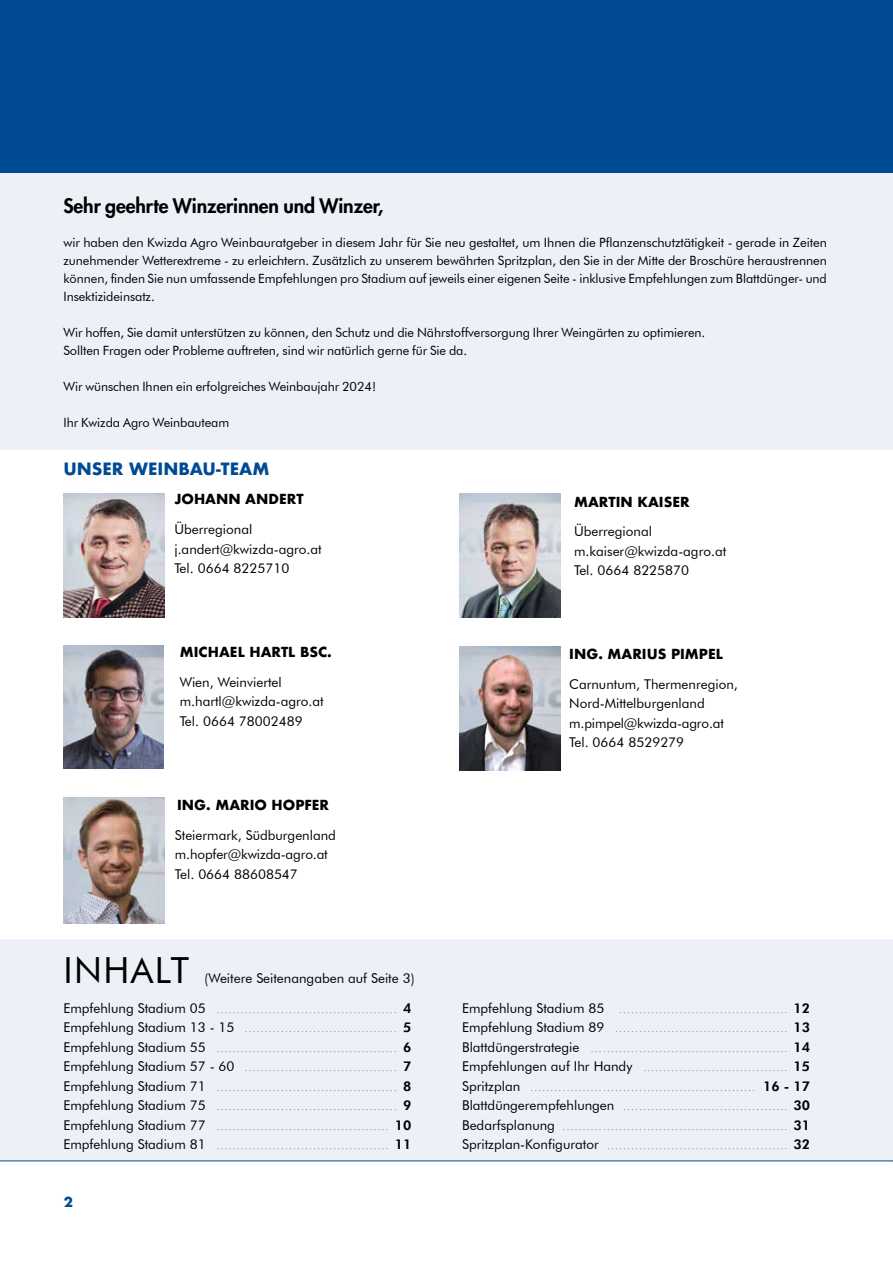
<style>
.page{position:relative;width:893px;height:1263px;background:#fff}
.page>*{position:absolute;margin:0;border:0;box-sizing:border-box;transform-origin:0 0}
.t1{font:36px "Futura BT";letter-spacing:.04em;color:#000}
.t2{font:800 19.5px "Futura Std";letter-spacing:-.005em;color:#000}
.t3{font:700 16.5px "Futura";color:#004b93}
.t4{font:13.5px/19.5px "Futura BT";color:#000}
.t5{font:700 13.5px "Futura";color:#000}
.t6{font:700 13.5px "Futura";color:#004b93}
.t7{font:12.75px/18px "Futura BT";letter-spacing:-.005em;color:#000;text-align:justify}
.t8{font:300 7.5px "Futura BT";color:#000}
.s1{font-weight:400;font-size:13.5px}
.s2{font-weight:800;font-size:13.5px}
</style>
<div class="page">
<div style="left:0;top:0;width:893px;height:173px;background:#004b93"></div>
<div style="left:0;top:939px;width:893px;height:222px;background:#eef0f8"></div>
<div style="left:0;top:173px;width:893px;height:276px;background:#eef0f8"></div>
<img style="left:63px;top:797px;width:101px;height:126px">
<img style="left:63px;top:493px;width:101px;height:125px">
<img style="left:459px;top:493px;width:101px;height:125px">
<img style="left:459px;top:646px;width:101px;height:125px">
<img style="left:63px;top:645px;width:101px;height:123px">
<hr style="left:0;top:1160px;width:893px;height:1px;background:#004b93">
<h2 class="t2" style="left:63px;top:194px;width:321px">Sehr geehrte Winzerinnen und Winzer,</h2>
<p class="t7" style="left:63px;top:233px;width:765px">wir haben den Kwizda Agro Weinbauratgeber in diesem Jahr für Sie neu gestaltet, um Ihnen die Pflanzenschutztätigkeit - gerade in Zeiten zunehmender Wetterextreme - zu erleichtern. Zusätzlich zu unserem bewährten Spritzplan, den Sie in der Mitte der Broschüre heraustrennen können, finden Sie nun umfassende Empfehlungen pro Stadium auf jeweils einer eigenen Seite - inklusive Empfehlungen zum Blattdünger- und Insektizideinsatz.</p>
<h3 class="t7" style="left:63px;top:323px;width:643px">Wir hoffen, Sie damit unterstützen zu können, den Schutz und die Nährstoffversorgung Ihrer Weingärten zu optimieren.<br>Sollten Fragen oder Probleme auftreten, sind wir natürlich gerne für Sie da.</h3>
<h3 class="t7" style="left:63px;top:377px;width:314px">Wir wünschen Ihnen ein erfolgreiches Weinbaujahr 2024!</h3>
<h3 class="t7" style="left:63px;top:413px;width:167px">Ihr Kwizda Agro Weinbauteam</h3>
<h3 class="t3" style="left:63px;top:457px;width:208px">UNSER WEINBAU-TEAM</h3>
<h3 class="t5" style="left:174px;top:490px;width:131px">JOHANN ANDERT</h3>
<h3 class="t4" style="left:174px;top:519px;width:149px">Überregional j.andert@kwizda-agro.at<br>Tel. 0664 8225710</h3>
<h3 class="t5" style="left:180px;top:642px;width:154px">MICHAEL HARTL BSC.</h3>
<h3 class="t4" style="left:180px;top:672px;width:146px">Wien, Weinviertel m.hartl@kwizda-agro.at<br>Tel. 0664 78002489</h3>
<h3 class="t5" style="left:177px;top:795px;width:154px">ING. MARIO HOPFER</h3>
<h3 class="t4" style="left:175px;top:825px;width:163px">Steiermark, Südburgenland m.hopfer@kwizda-agro.at<br>Tel. 0664 88608547</h3>
<h1 class="t1" style="left:63px;top:949px;width:127px">INHALT</h1>
<h3 class="t4" style="left:205px;top:969px;width:211px">(Weitere Seitenangaben auf Seite 3)</h3>
<p class="t8" style="left:63px;top:1005px;width:350px"><span class="s1">Empfehlung Stadium 05</span> ............................................. <span class="s2">4</span></p>
<p class="t8" style="left:63px;top:1025px;width:350px"><span class="s1">Empfehlung Stadium 13 - 15</span> ...................................... <span class="s2">5</span></p>
<p class="t8" style="left:63px;top:1044px;width:350px"><span class="s1">Empfehlung Stadium 55</span> ............................................. <span class="s2">6</span></p>
<p class="t8" style="left:63px;top:1064px;width:350px"><span class="s1">Empfehlung Stadium 57 - 60</span> ...................................... <span class="s2">7</span></p>
<p class="t8" style="left:63px;top:1083px;width:350px"><span class="s1">Empfehlung Stadium 71</span> ............................................. <span class="s2">8</span></p>
<p class="t8" style="left:63px;top:1103px;width:350px"><span class="s1">Empfehlung Stadium 75</span> ............................................. <span class="s2">9</span></p>
<p class="t8" style="left:63px;top:1122px;width:350px"><span class="s1">Empfehlung Stadium 77</span> ........................................... <span class="s2">10</span></p>
<p class="t8" style="left:63px;top:1142px;width:350px"><span class="s1">Empfehlung Stadium 81</span> ........................................... <span class="s2">11</span></p>
<h3 class="t6" style="left:64px;top:1192px;width:11px">2</h3>
<h3 class="t5" style="left:574px;top:492px;width:117px">MARTIN KAISER</h3>
<h3 class="t4" style="left:574px;top:522px;width:154px">Überregional m.kaiser@kwizda-agro.at<br>Tel. 0664 8225870</h3>
<h3 class="t5" style="left:569px;top:644px;width:155px">ING. MARIUS PIMPEL</h3>
<h3 class="t4" style="left:569px;top:674px;width:170px">Carnuntum, Thermenregion,<br>Nord-Mittelburgenland m.pimpel@kwizda-agro.at<br>Tel. 0664 8529279</h3>
<p class="t8" style="left:462px;top:1005px;width:350px"><span class="s1">Empfehlung Stadium 85</span> .......................................... <span class="s2">12</span></p>
<p class="t8" style="left:462px;top:1025px;width:350px"><span class="s1">Empfehlung Stadium 89</span> ........................................... <span class="s2">13</span></p>
<p class="t8" style="left:462px;top:1044px;width:350px"><span class="s1">Blattdüngerstrategie</span> ................................................. <span class="s2">14</span></p>
<p class="t8" style="left:462px;top:1064px;width:350px"><span class="s1">Empfehlungen auf Ihr Handy</span> .................................... <span class="s2">15</span></p>
<p class="t8" style="left:462px;top:1083px;width:350px"><span class="s1">Spritzplan</span> ........................................................ <span class="s2">16 - 17</span></p>
<p class="t8" style="left:462px;top:1103px;width:350px"><span class="s1">Blattdüngerempfehlungen</span> ......................................... <span class="s2">30</span></p>
<p class="t8" style="left:462px;top:1122px;width:350px"><span class="s1">Bedarfsplanung</span> ........................................................ <span class="s2">31</span></p>
<p class="t8" style="left:462px;top:1142px;width:350px"><span class="s1">Spritzplan-Konfigurator</span> ............................................. <span class="s2">32</span></p>
</div>
